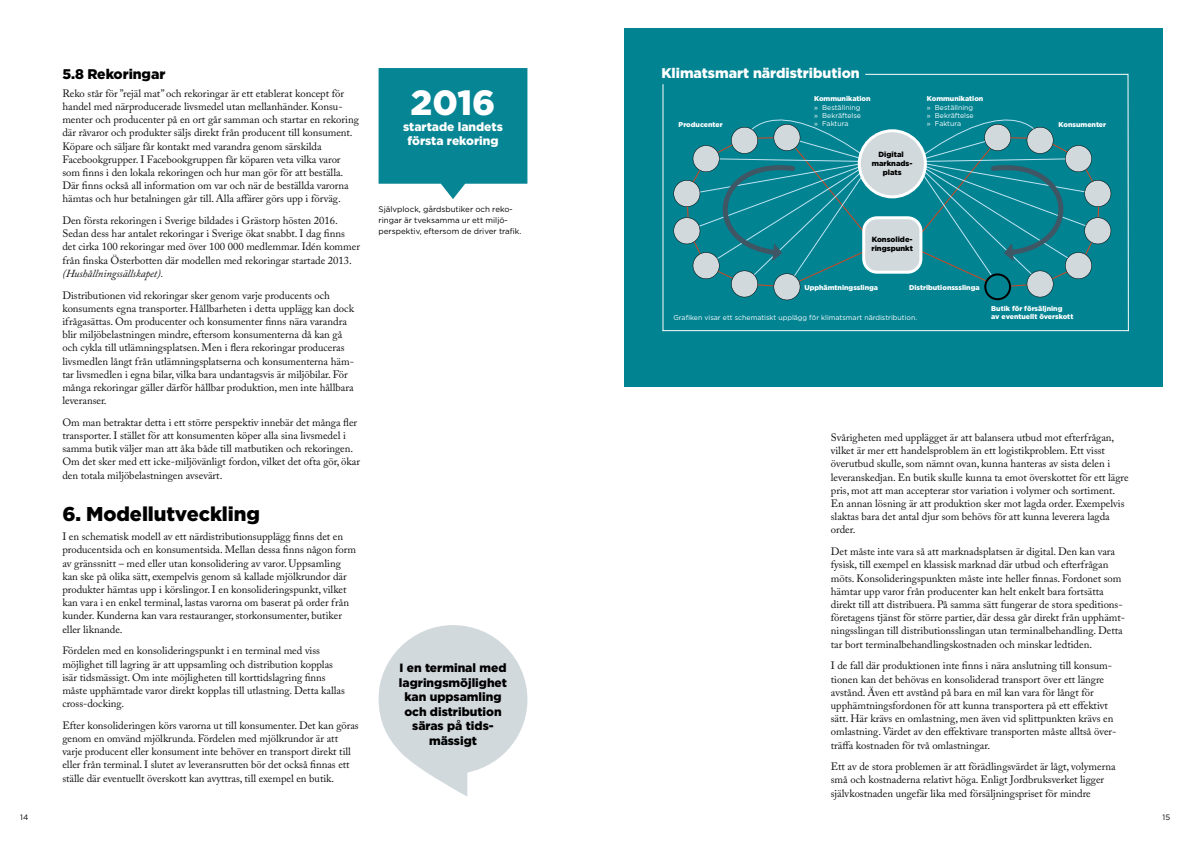
<style>
.page{position:relative;width:1191px;height:842px;background:#fff}
.page>*{position:absolute;margin:0;border:0;box-sizing:border-box;transform-origin:0 0}
.t1{font:900 35px "Gotham";color:#fff}
.Rubrik_3{font:900 20px "Gotham";letter-spacing:-.005em;color:#000}
.t2{font:900 14px "Gotham";color:#fff}
.Rubrik_4{font:900 14px "Gotham";letter-spacing:-.005em;color:#000}
.Citat{font:900 12px/14.5px "Gotham";color:#000;text-align:center}
.t3{font:900 12px/13.5px "Gotham";color:#fff;text-align:center}
.Brödtext{font:10.7px/13.2px "Adobe Caslon Pro";letter-spacing:-.005em;color:#0f0f0f}
.Gotham_Book{font:8px/10.8px "Gotham";color:#000}
.t4{font:7.8px "Gotham";color:#000}
.t5{font:900 7.5px/9px "Gotham";color:#000;text-align:center}
.t6{font:7px/8.4px "Gotham";color:#fff}
.t7{font:900 7px/8.4px "Gotham";color:#fff}
.s1{font-style:italic}
.s2{font-weight:900}
</style>
<div class="page">
<div style="left:624px;top:28px;width:538px;height:359px;background:#018392"></div>
<hr style="left:865px;top:74px;width:263px;height:1px;background:#fff">
<hr style="left:662px;top:84px;width:1px;height:247px;background:#fff">
<hr style="left:662px;top:330px;width:466px;height:1px;background:#fff">
<svg style="left:1127px;top:73px;width:2px;height:259px"></svg>
<svg style="left:673px;top:119px;width:438px;height:181px"></svg>
<svg style="left:378px;top:68px;width:149px;height:131px;background:#21929f"></svg>
<svg style="left:378px;top:625px;width:149px;height:171px"></svg>
<h4 class="Rubrik_4" style="left:62px;top:65px;width:104px">5.8 Rekoringar</h4>
<p class="Brödtext" style="left:62px;top:86px;width:298px">Reko står för ”rejäl mat” och rekoringar är ett etablerat koncept för handel med närproducerade livsmedel utan mellanhänder. Konsu&shy;menter och producenter på en ort går samman och startar en rekoring där råvaror och produkter säljs direkt från producent till konsument.<br>Köpare och säljare får kontakt med varandra genom särskilda Facebookgrupper. I Facebookgruppen får köparen veta vilka varor som finns i den lokala rekoringen och hur man gör för att beställa.<br>Där finns också all information om var och när de beställda varorna hämtas och hur betalningen går till. Alla affärer görs upp i förväg.</p>
<p class="Brödtext" style="left:62px;top:214px;width:299px">Den första rekoringen i Sverige bildades i Grästorp hösten 2016.<br>Sedan dess har antalet rekoringar i Sverige ökat snabbt. I dag finns det cirka 100 rekoringar med över 100 000 medlemmar. Idén kommer från finska Österbotten där modellen med rekoringar startade 2013. <span class="s1">(Hushållningssällskapet).</span></p>
<p class="Brödtext" style="left:62px;top:288px;width:293px">Distributionen vid rekoringar sker genom varje producents och konsuments egna transporter. Hållbarheten i detta upplägg kan dock ifrågasättas. Om producenter och konsumenter finns nära varandra blir miljöbelastningen mindre, eftersom konsumenterna då kan gå och cykla till utlämningsplatsen. Men i flera rekoringar produceras livsmedlen långt från utlämningsplatserna och konsumenterna häm&shy;tar livsmedlen i egna bilar, vilka bara undantagsvis är miljöbilar. För många rekoringar gäller därför hållbar produktion, men inte hållbara leveranser.</p>
<p class="Brödtext" style="left:62px;top:416px;width:299px">Om man betraktar detta i ett större perspektiv innebär det många fler transporter. I stället för att konsumenten köper alla sina livsmedel i samma butik väljer man att åka både till matbutiken och rekoringen.<br>Om det sker med ett icke-miljövänligt fordon, vilket det ofta gör, ökar den totala miljöbelastningen avsevärt.</p>
<h3 class="Rubrik_3" style="left:62px;top:500px;width:199px">6. Modellutveckling</h3>
<p class="Brödtext" style="left:62px;top:530px;width:295px">I en schematisk modell av ett närdistributionsupplägg finns det en producentsida och en konsumentsida. Mellan dessa finns någon form av gränssnitt – med eller utan konsolidering av varor. Uppsamling kan ske på olika sätt, exempelvis genom så kallade mjölkrundor där produkter hämtas upp i körslingor. I en konsolideringspunkt, vilket kan vara i en enkel terminal, lastas varorna om baserat på order från kunder. Kunderna kan vara restauranger, storkonsumenter, butiker eller liknande.</p>
<p class="Brödtext" style="left:62px;top:644px;width:284px">Fördelen med en konsolideringspunkt i en terminal med viss möjlighet till lagring är att uppsamling och distribution kopplas isär tidsmässigt. Om inte möjligheten till korttidslagring finns måste upphämtade varor direkt kopplas till utlastning. Detta kallas cross-docking.</p>
<p class="Brödtext" style="left:62px;top:718px;width:298px">Efter konsolideringen körs varorna ut till konsumenter. Det kan göras genom en omvänd mjölkrunda. Fördelen med mjölkrundor är att varje producent eller konsument inte behöver en transport direkt till eller från terminal. I slutet av leveransrutten bör det också finnas ett ställe där eventuellt överskott kan avyttras, till exempel en butik.</p>
<p class="t1" style="left:410px;top:79px;width:86px">2016</p>
<p class="t3" style="left:403px;top:120px;width:101px">startade landets första rekoring</p>
<p class="Gotham_Book" style="left:378px;top:204px;width:144px">Självplock, gårdsbutiker och reko&shy;ringar är tveksamma ur ett miljö&shy;perspektiv, eftersom de driver trafik.</p>
<p class="Citat" style="left:399px;top:660px;width:110px">I en terminal med lagringsmöjlighet kan uppsamling och distribution säras på tids&shy;mässigt</p>
<p class="t2" style="left:661px;top:64px;width:200px">Klimatsmart närdistribution</p>
<p class="t7" style="left:678px;top:120px;width:46px">Producenter</p>
<p class="t6" style="left:814px;top:94px;width:58px"><span class="s2">Kommunikation </span>» Beställning<br>» Bekräftelse<br>» Faktura</p>
<p class="t6" style="left:927px;top:94px;width:58px"><span class="s2">Kommunikation </span>» Beställning<br>» Bekräftelse<br>» Faktura</p>
<p class="t5" style="left:871px;top:150px;width:42px">Digital marknads&shy;plats</p>
<p class="t7" style="left:1058px;top:120px;width:49px">Konsumenter</p>
<p class="t5" style="left:871px;top:235px;width:43px;text-align:left">Konsolide&shy;ringspunkt</p>
<p class="t7" style="left:804px;top:284px;width:75px">Upphämtningsslinga</p>
<p class="t7" style="left:909px;top:284px;width:72px">Distributionssslinga</p>
<p class="t6" style="left:673px;top:313px;width:245px">Grafiken visar ett schematiskt upplägg för klimatsmart närdistribution.</p>
<p class="t7" style="left:991px;top:304px;width:84px">Butik för försäljning<br>av eventuellt överskott</p>
<p class="Brödtext" style="left:831px;top:431px;width:299px">Svårigheten med upplägget är att balansera utbud mot efterfrågan, vilket är mer ett handelsproblem än ett logistikproblem. Ett visst överutbud skulle, som nämnt ovan, kunna hanteras av sista delen i leveranskedjan. En butik skulle kunna ta emot överskottet för ett lägre pris, mot att man accepterar stor variation i volymer och sortiment.<br>En annan lösning är att produktion sker mot lagda order. Exempelvis slaktas bara det antal djur som behövs för att kunna leverera lagda order.</p>
<p class="Brödtext" style="left:831px;top:545px;width:296px">Det måste inte vara så att marknadsplatsen är digital. Den kan vara fysisk, till exempel en klassisk marknad där utbud och efterfrågan möts. Konsolideringspunkten måste inte heller finnas. Fordonet som hämtar upp varor från producenter kan helt enkelt bara fortsätta direkt till att distribuera. På samma sätt fungerar de stora speditions&shy;företagens tjänst för större partier, där dessa går direkt från upphämt&shy;ningsslingan till distributionsslingan utan terminalbehandling. Detta tar bort terminalbehandlingskostnaden och minskar ledtiden.</p>
<p class="Brödtext" style="left:831px;top:659px;width:287px">I de fall där produktionen inte finns i nära anslutning till konsum&shy;tionen kan det behövas en konsoliderad transport över ett längre avstånd. Även ett avstånd på bara en mil kan vara för långt för upphämtningsfordonen för att kunna transportera på ett effektivt sätt. Här krävs en omlastning, men även vid splittpunkten krävs en omlastning. Värdet av den effektivare transporten måste alltså över&shy;träffa kostnaden för två omlastningar.</p>
<p class="Brödtext" style="left:831px;top:760px;width:286px">Ett av de stora problemen är att förädlingsvärdet är lågt, volymerna små och kostnaderna relativt höga. Enligt Jordbruksverket ligger självkostnaden ungefär lika med försäljningspriset för mindre</p>
<p class="t4" style="left:20px;top:812px;width:10px">14</p>
<p class="t4" style="left:1162px;top:812px;width:9px">15</p>
</div>
